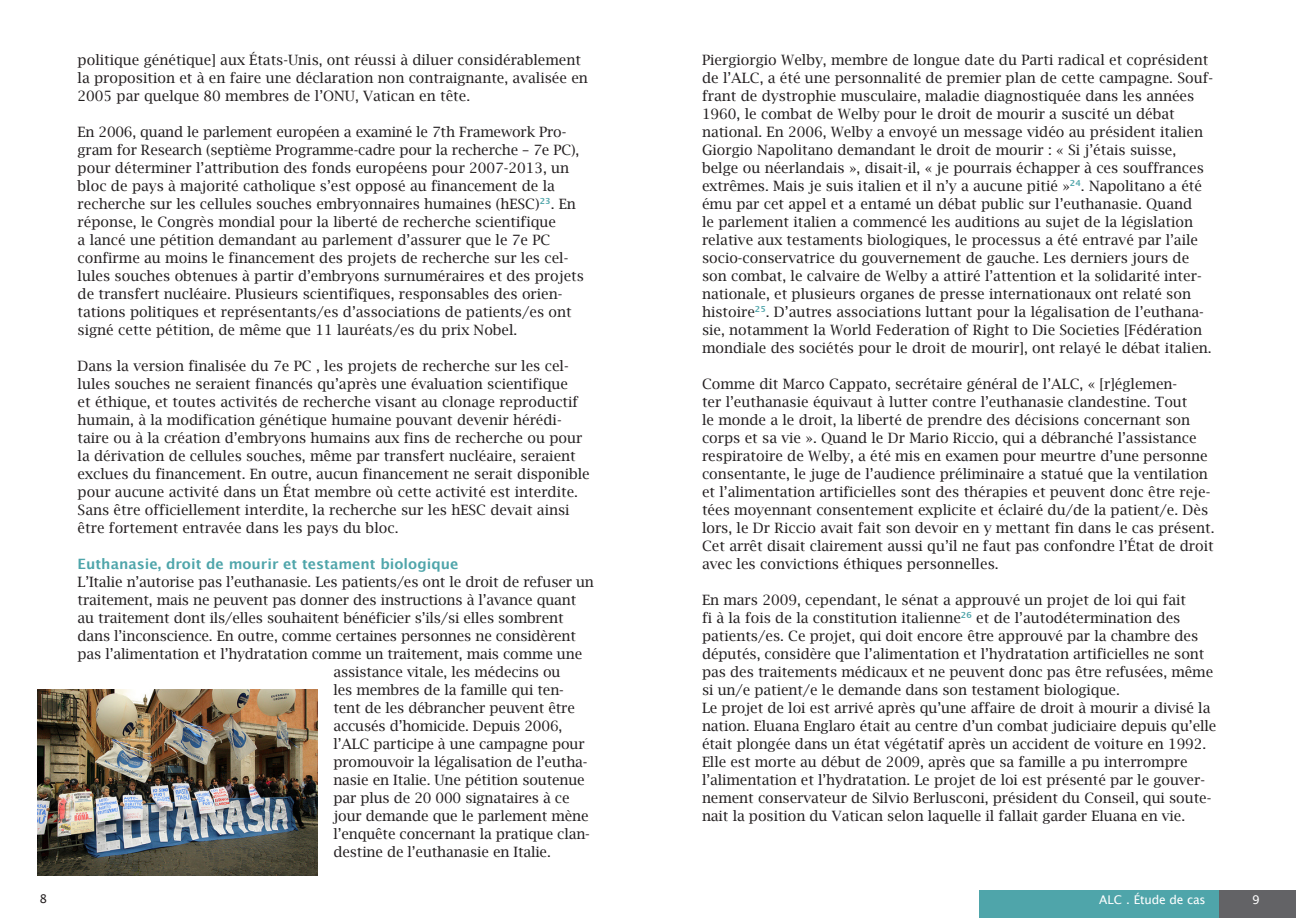
<style>
.page{position:relative;width:1296px;height:918px;background:#fff}
.page>*{position:absolute;margin:0;border:0;box-sizing:border-box;transform-origin:0 0}
.TEXT{font:14.25px/18px "Lucida Bright";color:#231f20}
.TEXT-2{font:700 14.25px "Lucida Grande";color:#4fa5aa}
.t1{font:12px "Lucida Grande";letter-spacing:-.01em;color:#fff}
.t2{font:12px "Lucida Grande";color:#231f20}
</style>
<div class="page">
<div style="left:1218px;top:890px;width:78px;height:28px;background:#636366"></div>
<div style="left:979px;top:890px;width:239px;height:28px;background:#4fa5aa"></div>
<img style="left:38px;top:690px;width:279px;height:186px">
<p class="TEXT" style="left:78px;top:51px;width:512px">politique génétique] aux États-Unis, ont réussi à diluer considérablement la proposition et à en faire une déclaration non contraignante, avalisée en<br>2005 par quelque 80 membres de l’ONU, Vatican en tête.</p>
<p class="TEXT" style="left:78px;top:123px;width:508px">En 2006, quand le parlement européen a examiné le 7th Framework Pro&shy;gram for Research (septième Programme-cadre pour la recherche – 7e PC), pour déterminer l’attribution des fonds européens pour 2007-2013, un bloc de pays à majorité catholique s’est opposé au financement de la recherche sur les cellules souches embryonnaires humaines (hESC)<sup>23</sup>. En réponse, le Congrès mondial pour la liberté de recherche scientifique<br>a lancé une pétition demandant au parlement d’assurer que le 7e PC confirme au moins le financement des projets de recherche sur les cel&shy;lules souches obtenues à partir d’embryons surnuméraires et des projets de transfert nucléaire. Plusieurs scientifiques, responsables des orien&shy;tations politiques et représentants/es d’associations de patients/es ont signé cette pétition, de même que 11 lauréats/es du prix Nobel.</p>
<p class="TEXT" style="left:78px;top:357px;width:514px">Dans la version finalisée du 7e PC , les projets de recherche sur les cel&shy;lules souches ne seraient financés qu’après une évaluation scientifique<br>et éthique, et toutes activités de recherche visant au clonage reproductif humain, à la modification génétique humaine pouvant devenir hérédi&shy;taire ou à la création d’embryons humains aux fins de recherche ou pour la dérivation de cellules souches, même par transfert nucléaire, seraient exclues du financement. En outre, aucun financement ne serait disponible pour aucune activité dans un État membre où cette activité est interdite.<br>Sans être officiellement interdite, la recherche sur les hESC devait ainsi être fortement entravée dans les pays du bloc.</p>
<p class="TEXT-2" style="left:78px;top:552px;width:382px">Euthanasie, droit de mourir et testament biologique</p>
<p class="TEXT" style="left:78px;top:573px;width:518px">L’Italie n’autorise pas l’euthanasie. Les patients/es ont le droit de refuser un</p>
<p class="TEXT" style="left:78px;top:591px;width:500px">traitement, mais ne peuvent pas donner des instructions à l’avance quant</p>
<p class="TEXT" style="left:78px;top:609px;width:487px">au traitement dont ils/elles souhaitent bénéficier s’ils/si elles sombrent</p>
<p class="TEXT" style="left:78px;top:627px;width:500px">dans l’inconscience. En outre, comme certaines personnes ne considèrent</p>
<p class="TEXT" style="left:78px;top:645px;width:506px">pas l’alimentation et l’hydratation comme un traitement, mais comme une</p>
<p class="TEXT" style="left:333px;top:663px;width:229px">assistance vitale, les médecins ou</p>
<p class="TEXT" style="left:333px;top:681px;width:232px">les membres de la famille qui ten-</p>
<p class="TEXT" style="left:333px;top:699px;width:243px">tent de les débrancher peuvent être</p>
<p class="TEXT" style="left:333px;top:717px;width:230px">accusés d’homicide. Depuis 2006,</p>
<p class="TEXT" style="left:333px;top:735px;width:253px">l’ALC participe à une campagne pour</p>
<p class="TEXT" style="left:333px;top:753px;width:256px">promouvoir la légalisation de l’eutha-</p>
<p class="TEXT" style="left:333px;top:771px;width:253px">nasie en Italie. Une pétition soutenue</p>
<p class="TEXT" style="left:333px;top:789px;width:238px">par plus de 20 000 signataires à ce</p>
<p class="TEXT" style="left:333px;top:807px;width:257px">jour demande que le parlement mène</p>
<p class="TEXT" style="left:333px;top:825px;width:258px">l’enquête concernant la pratique clan-</p>
<p class="TEXT" style="left:333px;top:843px;width:219px">destine de l’euthanasie en Italie.</p>
<p class="TEXT" style="left:702px;top:51px;width:513px">Piergiorgio Welby, membre de longue date du Parti radical et coprésident de l’ALC, a été une personnalité de premier plan de cette campagne. Souf&shy;frant de dystrophie musculaire, maladie diagnostiquée dans les années 1960, le combat de Welby pour le droit de mourir a suscité un débat national. En 2006, Welby a envoyé un message vidéo au président italien Giorgio Napolitano demandant le droit de mourir : « Si j’étais suisse, belge ou néerlandais », disait-il, « je pourrais échapper à ces souffrances extrêmes. Mais je suis italien et il n’y a aucune pitié »<sup>24</sup>. Napolitano a été ému par cet appel et a entamé un débat public sur l’euthanasie. Quand<br>le parlement italien a commencé les auditions au sujet de la législation relative aux testaments biologiques, le processus a été entravé par l’aile socio-conservatrice du gouvernement de gauche. Les derniers jours de son combat, le calvaire de Welby a attiré l’attention et la solidarité inter&shy;nationale, et plusieurs organes de presse internationaux ont relaté son histoire<sup>25</sup>. D’autres associations luttant pour la légalisation de l’euthana&shy;sie, notamment la World Federation of Right to Die Societies [Fédération mondiale des sociétés pour le droit de mourir], ont relayé le débat italien.</p>
<p class="TEXT" style="left:702px;top:375px;width:514px">Comme dit Marco Cappato, secrétaire général de l’ALC, « [r]églemen-<br>ter l’euthanasie équivaut à lutter contre l’euthanasie clandestine. Tout<br>le monde a le droit, la liberté de prendre des décisions concernant son corps et sa vie ». Quand le Dr Mario Riccio, qui a débranché l’assistance respiratoire de Welby, a été mis en examen pour meurtre d’une personne consentante, le juge de l’audience préliminaire a statué que la ventilation et l’alimentation artificielles sont des thérapies et peuvent donc être reje&shy;tées moyennant consentement explicite et éclairé du/de la patient/e. Dès lors, le Dr Riccio avait fait son devoir en y mettant fin dans le cas présent.<br>Cet arrêt disait clairement aussi qu’il ne faut pas confondre l’État de droit avec les convictions éthiques personnelles.</p>
<p class="TEXT" style="left:702px;top:591px;width:513px">En mars 2009, cependant, le sénat a approuvé un projet de loi qui fait<br>fi à la fois de la constitution italienne<sup>26</sup> et de l’autodétermination des patients/es. Ce projet, qui doit encore être approuvé par la chambre des députés, considère que l’alimentation et l’hydratation artificielles ne sont pas des traitements médicaux et ne peuvent donc pas être refusées, même si un/e patient/e le demande dans son testament biologique.</p>
<p class="TEXT" style="left:702px;top:699px;width:516px">Le projet de loi est arrivé après qu’une affaire de droit à mourir a divisé la nation. Eluana Englaro était au centre d’un combat judiciaire depuis qu’elle était plongée dans un état végétatif après un accident de voiture en 1992.<br>Elle est morte au début de 2009, après que sa famille a pu interrompre l’alimentation et l’hydratation. Le projet de loi est présenté par le gouver&shy;nement conservateur de Silvio Berlusconi, président du Conseil, qui soute&shy;nait la position du Vatican selon laquelle il fallait garder Eluana en vie.</p>
<p class="t2" style="left:39px;top:892px;width:9px">8</p>
<p class="t1" style="left:1099px;top:892px;width:108px">ALC . Étude de cas</p>
<p class="t1" style="left:1252px;top:892px;width:9px">9</p>
</div>
